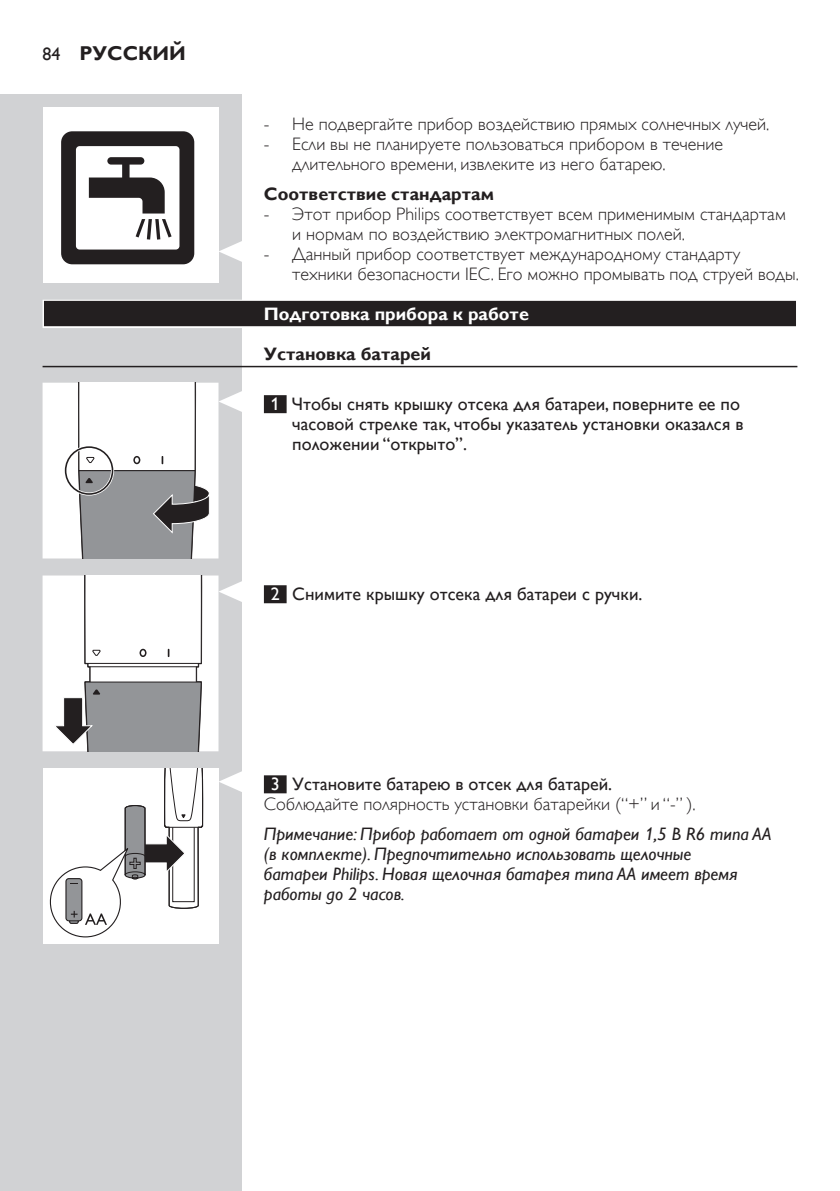
<style>
.page{position:relative;width:840px;height:1191px;background:#fff}
.page>*{position:absolute;margin:0;border:0;box-sizing:border-box;transform-origin:0 0}
.t1{font:700 20px "Gill Sans Alt One WGL";color:#231f20}
.t2{font:18px/20px "Gill Sans Alt One WGL Light";color:#231f20}
.t3{font:18px/20px "Gill Sans Alt One WGL";color:#231f20}
.t4{font:italic 18px/20px "Gill Sans Alt One WGL";color:#231f20}
.t5{font:700 18px "Gill Sans Alt One WGL";color:#231f20}
.t6{font:700 18px "Gill Sans Alt One WGL";color:#fff}
.s1{color:#fff}
</style>
<div class="page">
<div style="left:0;top:95px;width:241px;height:1096px;background:#d1d2d4"></div>
<div style="left:43px;top:300px;width:754px;height:28px;background:#d0cfcf"></div>
<div style="left:44px;top:301px;width:751px;height:25px;background:#231f20"></div>
<hr style="left:43px;top:366px;width:754px;height:1px;background:#231f20">
<div style="left:264px;top:395px;width:22px;height:18px;background:#231f20"></div>
<div style="left:264px;top:585px;width:22px;height:18px;background:#231f20"></div>
<div style="left:264px;top:775px;width:22px;height:18px;background:#231f20"></div>
<svg style="left:218px;top:240px;width:24px;height:23px"></svg>
<div style="left:43px;top:107px;width:175px;height:176px;background:#fff"></div>
<svg style="left:61px;top:131px;width:133px;height:133px"></svg>
<svg style="left:43px;top:383px;width:199px;height:175px;background:#d1d2d3"></svg>
<svg style="left:43px;top:575px;width:199px;height:176px;background:#d7d7d8"></svg>
<svg style="left:218px;top:770px;width:24px;height:23px"></svg>
<div style="left:43px;top:768px;width:175px;height:176px;background:#fff"></div>
<svg style="left:49px;top:768px;width:154px;height:170px"></svg>
<p class="t3" style="left:43px;top:44px;width:19px">84</p>
<p class="t1" style="left:79px;top:40px;width:108px">РУССКИЙ</p>
<p class="t2" style="left:264px;top:114px;width:506px">- Не подвергайте прибор воздействию прямых солнечных лучей.</p>
<p class="t2" style="left:292px;top:134px;width:432px;text-indent:-28px">- Если вы не планируете пользоваться прибором в течение длительного времени, извлеките из него батарею.</p>
<p class="t5" style="left:264px;top:182px;width:231px">Соответствие стандартам</p>
<p class="t2" style="left:292px;top:204px;width:495px;text-indent:-28px">- Этот прибор Philips соответствует всем применимым стандартам и нормам по воздействию электромагнитных полей.</p>
<p class="t2" style="left:292px;top:244px;width:508px;text-indent:-28px">- Данный прибор соответствует международному стандарту техники безопасности IEC. Его можно промывать под струей воды.</p>
<p class="t6" style="left:264px;top:302px;width:266px">Подготовка прибора к работе</p>
<p class="t5" style="left:264px;top:342px;width:168px">Установка батарей</p>
<p class="t3" style="left:292px;top:394px;width:452px;text-indent:-22px"><span class="s1">1</span> Чтобы снять крышку отсека для батареи, поверните ее по часовой стрелке так, чтобы указатель установки оказался в положении “открыто”.</p>
<p class="t3" style="left:270px;top:584px;width:373px"><span class="s1">2</span> Снимите крышку отсека для батареи с ручки.</p>
<p class="t3" style="left:270px;top:774px;width:343px"><span class="s1">3</span> Установите батарею в отсек для батарей.</p>
<p class="t2" style="left:264px;top:794px;width:433px">Соблюдайте полярность установки батарейки (“+” и “-” ).</p>
<p class="t4" style="left:264px;top:824px;width:508px">Примечание: Прибор работает от одной батареи 1,5 В R6 типа AA (в комплекте). Предпочтительно использовать щелочные<br>батареи Philips. Новая щелочная батарея типа AA имеет время работы до 2 часов.</p>
</div>
